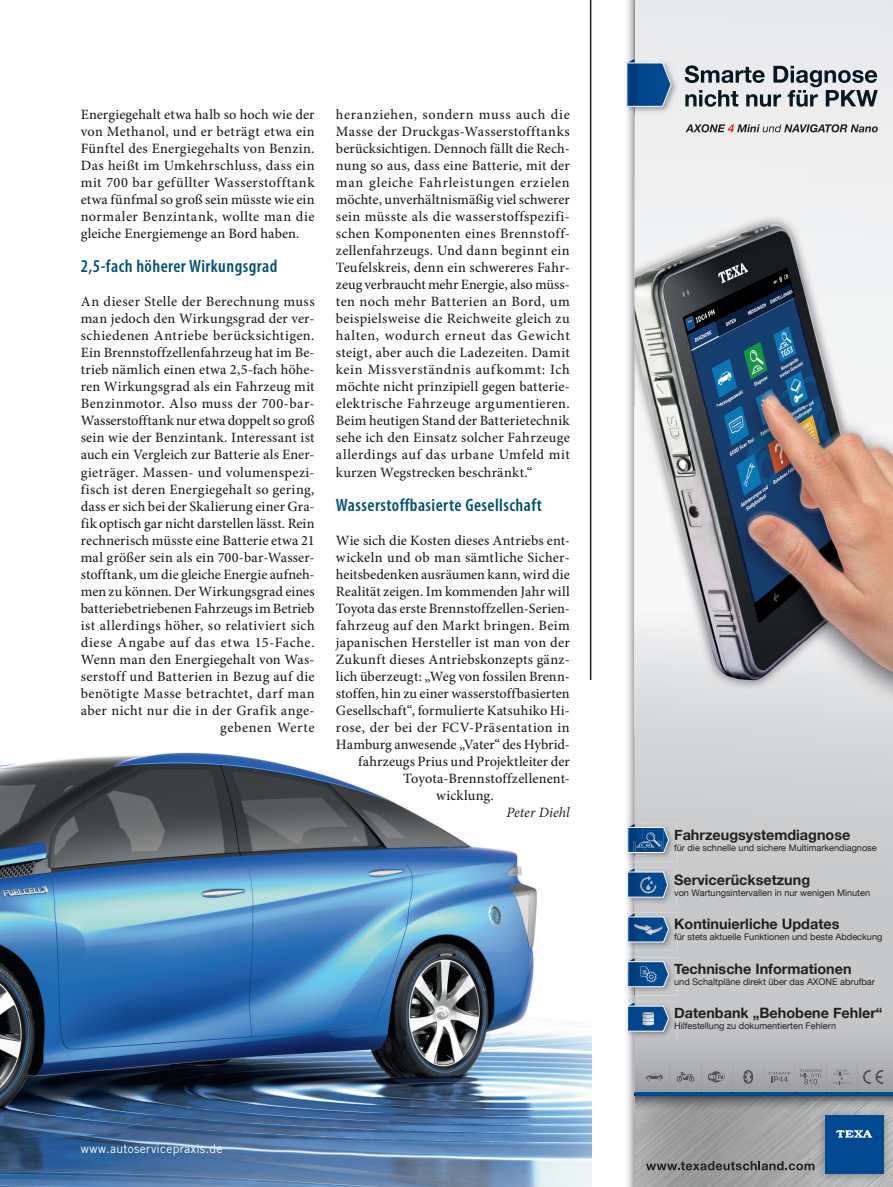
<style>
.page{position:relative;width:893px;height:1187px;background:#fff}
.page>*{position:absolute;margin:0;border:0;box-sizing:border-box;transform-origin:0 0}
.Zwischenüberschrift{font:600 condensed 18px "Myriad Pro";letter-spacing:.025em;color:#005274}
.t1{font:700 14.4px "Helvetica Neue";color:#231f20}
.Grundtext{font:500 14.25px/17px "Minion Pro";letter-spacing:.015em;color:#231f20;text-align:justify}
.Grundtext-2{font:500 14.25px "Minion Pro";letter-spacing:-.005em;color:#231f20}
.Grundtext-3{font:italic 14.25px "Minion Pro";letter-spacing:.01em;color:#231f20}
.Internetverweis{font:12px "Trade Gothic LT Std";letter-spacing:.03em;color:#fff}
.t2{font:9.15px "Helvetica Neue";color:#231f20}
</style>
<div class="page">
<hr style="left:590px;top:0;width:1px;height:1186px;background:#231f20">
<img style="left:0;top:680px;width:591px;height:506px">
<img style="left:636px;top:1095px;width:257px;height:91px">
<svg style="left:636px;top:0;width:257px;height:980px;background:#d7d7d9"></svg>
<img style="left:636px;top:980px;width:257px;height:112px">
<hr style="left:635px;top:1092px;width:258px;height:3px;background:#014990">
<img style="left:810px;top:1101px;width:83px;height:14px">
<div style="left:825px;top:1115px;width:58px;height:59px;background:#014990"></div>
<svg style="left:836px;top:1130px;width:36px;height:7px"></svg>
<svg style="left:646px;top:1161px;width:168px;height:9px;background:#706f70"></svg>
<img style="left:645px;top:1073px;width:18px;height:6px">
<svg style="left:676px;top:1071px;width:19px;height:10px"></svg>
<img style="left:708px;top:1070px;width:17px;height:12px">
<svg style="left:718px;top:1073px;width:8px;height:5px"></svg>
<img style="left:743px;top:1069px;width:11px;height:14px">
<img style="left:863px;top:1069px;width:8px;height:15px">
<img style="left:875px;top:1069px;width:8px;height:15px">
<svg style="left:768px;top:1071px;width:23px;height:10px"></svg>
<svg style="left:832px;top:1069px;width:19px;height:15px"></svg>
<svg style="left:799px;top:1069px;width:23px;height:15px"></svg>
<img style="left:732px;top:1061px;width:1px;height:31px">
<img style="left:701px;top:1061px;width:1px;height:31px">
<img style="left:670px;top:1061px;width:1px;height:31px">
<img style="left:764px;top:1061px;width:1px;height:31px">
<img style="left:795px;top:1061px;width:1px;height:31px">
<img style="left:826px;top:1061px;width:1px;height:31px">
<img style="left:857px;top:1061px;width:1px;height:31px">
<svg style="left:749px;top:1069px;width:4px;height:11px"></svg>
<img style="left:627px;top:115px;width:8px;height:1071px">
<img style="left:635px;top:1115px;width:1px;height:71px">
<img style="left:635px;top:115px;width:1px;height:842px">
<img style="left:635px;top:995px;width:1px;height:97px">
<svg style="left:635px;top:1095px;width:1px;height:20px"></svg>
<img style="left:627px;top:0;width:8px;height:59px">
<img style="left:635px;top:0;width:1px;height:59px">
<img style="left:626px;top:59px;width:54px;height:56px">
<img style="left:626px;top:823px;width:51px;height:38px">
<img style="left:626px;top:912px;width:51px;height:38px">
<img style="left:626px;top:867px;width:50px;height:38px">
<img style="left:626px;top:1001px;width:51px;height:38px">
<img style="left:626px;top:957px;width:51px;height:38px">
<svg style="left:685px;top:65px;width:193px;height:42px;background:#a0a5aa"></svg>
<svg style="left:685px;top:124px;width:193px;height:8px;background:#9e999a"></svg>
<svg style="left:628px;top:823px;width:41px;height:33px"></svg>
<svg style="left:628px;top:868px;width:40px;height:29px"></svg>
<svg style="left:628px;top:913px;width:41px;height:29px"></svg>
<svg style="left:628px;top:957px;width:41px;height:38px;background:#5b80a6"></svg>
<svg style="left:627px;top:1002px;width:42px;height:29px"></svg>
<svg style="left:627px;top:59px;width:44px;height:48px;background:#2f649b"></svg>
<img style="left:635px;top:173px;width:258px;height:562px">
<p class="Grundtext" style="left:81px;top:106px;width:235px">Energiegehalt etwa halb so hoch wie der von Methanol, und er beträgt etwa ein Fünftel des Energiegehalts von Benzin.<br>Das heißt im Umkehrschluss, dass ein mit 700 bar gefüllter Wasserstofftank etwa fünfmal so groß sein müsste wie ein normaler Benzintank, wollte man die gleiche Energiemenge an Bord haben.</p>
<p class="Zwischenüberschrift" style="left:81px;top:256px;width:198px">2,5-fach höherer Wirkungsgrad</p>
<p class="Grundtext" style="left:81px;top:293px;width:235px;text-align:right">An dieser Stelle der Berechnung muss man jedoch den Wirkungsgrad der ver&shy;schiedenen Antriebe berücksichtigen.<br>Ein Brennstoffzellenfahrzeug hat im Be&shy;trieb nämlich einen etwa 2,5-fach höhe&shy;ren Wirkungsgrad als ein Fahrzeug mit Benzinmotor. Also muss der 700-bar-Wasserstofftank nur etwa doppelt so groß sein wie der Benzintank. Interessant ist auch ein Vergleich zur Batterie als Ener&shy;gieträger. Massen- und volumenspezi&shy;fisch ist deren Energiegehalt so gering, dass er sich bei der Skalierung einer Gra&shy;fik optisch gar nicht darstellen lässt. Rein rechnerisch müsste eine Batterie etwa 21 mal größer sein als ein 700-bar-Wasser&shy;stofftank, um die gleiche Energie aufneh&shy;men zu können. Der Wirkungsgrad eines batteriebetriebenen Fahrzeugs im Betrieb ist allerdings höher, so relativiert sich diese Angabe auf das etwa 15-Fache.<br>Wenn man den Energiegehalt von Was&shy;serstoff und Batterien in Bezug auf die benötigte Masse betrachtet, darf man aber nicht nur die in der Grafik ange&shy;gebenen Werte</p>
<p class="Grundtext" style="left:336px;top:106px;width:235px">heranziehen, sondern muss auch die Masse der Druckgas-Wasserstofftanks berücksichtigen. Dennoch fällt die Rech&shy;nung so aus, dass eine Batterie, mit der man gleiche Fahrleistungen erzielen möchte, unverhältnismäßig viel schwerer sein müsste als die wasserstoffspezifi&shy;schen Komponenten eines Brennstoff&shy;zellenfahrzeugs. Und dann beginnt ein Teufelskreis, denn ein schwereres Fahr&shy;zeug verbraucht mehr Energie, also müss&shy;ten noch mehr Batterien an Bord, um beispielsweise die Reichweite gleich zu halten, wodurch erneut das Gewicht steigt, aber auch die Ladezeiten. Damit kein Missverständnis aufkommt: Ich möchte nicht prinzipiell gegen batterie&shy;elektrische Fahrzeuge argumentieren.<br>Beim heutigen Stand der Batterietechnik sehe ich den Einsatz solcher Fahrzeuge allerdings auf das urbane Umfeld mit kurzen Wegstrecken beschränkt.“</p>
<p class="Zwischenüberschrift" style="left:336px;top:494px;width:207px">Wasserstoffbasierte Gesellschaft</p>
<p class="Grundtext" style="left:336px;top:531px;width:235px">Wie sich die Kosten dieses Antriebs ent-</p>
<p class="Grundtext" style="left:336px;top:548px;width:235px">wickeln und ob man sämtliche Sicher-</p>
<p class="Grundtext" style="left:336px;top:565px;width:235px">heitsbedenken ausräumen kann, wird die</p>
<p class="Grundtext" style="left:336px;top:582px;width:235px">Realität zeigen. Im kommenden Jahr will</p>
<p class="Grundtext-2" style="left:336px;top:598px;width:235px">Toyota das erste Brennstoffzellen-Serien-</p>
<p class="Grundtext" style="left:336px;top:616px;width:235px">fahrzeug auf den Markt bringen. Beim</p>
<p class="Grundtext" style="left:336px;top:633px;width:235px">japanischen Hersteller ist man von der</p>
<p class="Grundtext" style="left:336px;top:650px;width:235px">Zukunft dieses Antriebskonzepts gänz-</p>
<p class="Grundtext" style="left:336px;top:667px;width:235px">lich überzeugt: „Weg von fossilen Brenn-</p>
<p class="Grundtext" style="left:336px;top:684px;width:235px">stoffen, hin zu einer wasserstoffbasierten</p>
<p class="Grundtext" style="left:336px;top:701px;width:235px">Gesellschaft“, formulierte Katsuhiko Hi-</p>
<p class="Grundtext" style="left:336px;top:718px;width:235px">rose, der bei der FCV-Präsentation in</p>
<p class="Grundtext-2" style="left:336px;top:734px;width:235px">Hamburg anwesende „Vater“ des Hybrid-</p>
<p class="Grundtext" style="left:358px;top:752px;width:213px">fahrzeugs Prius und Projektleiter der</p>
<p class="Grundtext" style="left:403px;top:769px;width:168px">Toyota-Brennstoffzellenent-</p>
<p class="Grundtext" style="left:436px;top:786px;width:59px">wicklung.</p>
<p class="Grundtext-3" style="left:506px;top:802px;width:65px">Peter Diehl</p>
<p class="Internetverweis" style="left:81px;top:1141px;width:143px">www.autoservicepraxis.de</p>
<p class="t1" style="left:674px;top:823px;width:178px">Fahrzeugsystemdiagnose</p>
<p class="t2" style="left:674px;top:840px;width:204px">für die schnelle und sichere Multimarkendiagnose</p>
<p class="t1" style="left:674px;top:868px;width:137px">Servicerücksetzung</p>
<p class="t2" style="left:674px;top:885px;width:197px">von Wartungsintervallen in nur wenigen Minuten</p>
<p class="t1" style="left:674px;top:912px;width:167px">Kontinuierliche Updates</p>
<p class="t2" style="left:674px;top:930px;width:210px">für stets aktuelle Funktionen und beste Abdeckung</p>
<p class="t1" style="left:674px;top:957px;width:179px">Technische Informationen</p>
<p class="t2" style="left:674px;top:975px;width:202px">und Schaltpläne direkt über das AXONE abrufbar</p>
<p class="t1" style="left:674px;top:1001px;width:210px">Datenbank „Behobene Fehler“</p>
<p class="t2" style="left:674px;top:1019px;width:164px">Hilfestellung zu dokumentierten Fehlern</p>
</div>
